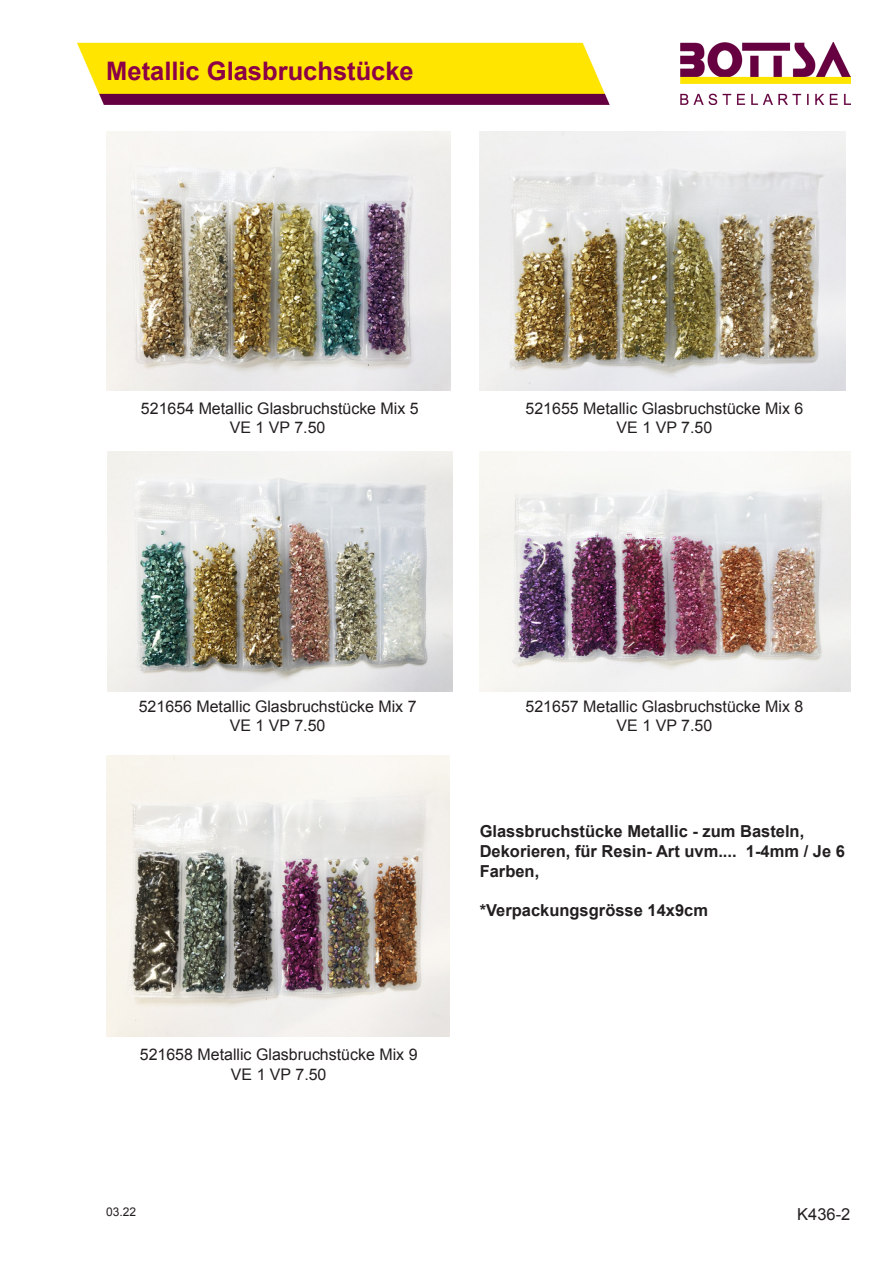
<style>
.page{position:relative;width:893px;height:1263px;background:#fff}
.page>*{position:absolute;margin:0;border:0;box-sizing:border-box;transform-origin:0 0}
.t1{font:700 25.5px "Arial";color:#8b0046}
.t2{font:700 16.5px/19.8px "Arial";color:#231f20}
.t3{font:16.5px "Arial";color:#231f20}
.t4{font:15.9px "Arial";color:#231f20}
.t5{font:12px "Arial";color:#231f20}
</style>
<div class="page">
<img style="left:78px;top:43px;width:772px;height:61px">
<img style="left:106px;top:132px;width:345px;height:258px">
<img style="left:480px;top:132px;width:365px;height:258px">
<img style="left:106px;top:755px;width:343px;height:282px">
<img style="left:480px;top:452px;width:370px;height:240px">
<img style="left:108px;top:452px;width:345px;height:240px">
<p class="t1" style="left:106px;top:54px;width:309px">Metallic Glasbruchstücke</p>
<p class="t4" style="left:141px;top:398px;width:279px">521654 Metallic Glasbruchstücke Mix 5</p>
<p class="t4" style="left:230px;top:417px;width:97px">VE 1 VP 7.50</p>
<p class="t4" style="left:525px;top:398px;width:279px">521655 Metallic Glasbruchstücke Mix 6</p>
<p class="t4" style="left:617px;top:417px;width:97px">VE 1 VP 7.50</p>
<p class="t4" style="left:139px;top:696px;width:279px">521656 Metallic Glasbruchstücke Mix 7</p>
<p class="t4" style="left:230px;top:715px;width:97px">VE 1 VP 7.50</p>
<p class="t4" style="left:140px;top:1044px;width:279px">521658 Metallic Glasbruchstücke Mix 9</p>
<p class="t4" style="left:231px;top:1063px;width:97px">VE 1 VP 7.50</p>
<p class="t4" style="left:525px;top:696px;width:279px">521657 Metallic Glasbruchstücke Mix 8</p>
<p class="t4" style="left:617px;top:715px;width:97px">VE 1 VP 7.50</p>
<p class="t2" style="left:480px;top:822px;width:367px">Glassbruchstücke Metallic - zum Basteln,<br>Dekorieren, für Resin- Art uvm.... 1-4mm / Je 6<br>Farben,</p>
<p class="t2" style="left:480px;top:901px;width:230px">*Verpackungsgrösse 14x9cm</p>
<p class="t5" style="left:106px;top:1204px;width:32px">03.22</p>
<p class="t3" style="left:797px;top:1203px;width:55px">K436-2</p>
</div>
